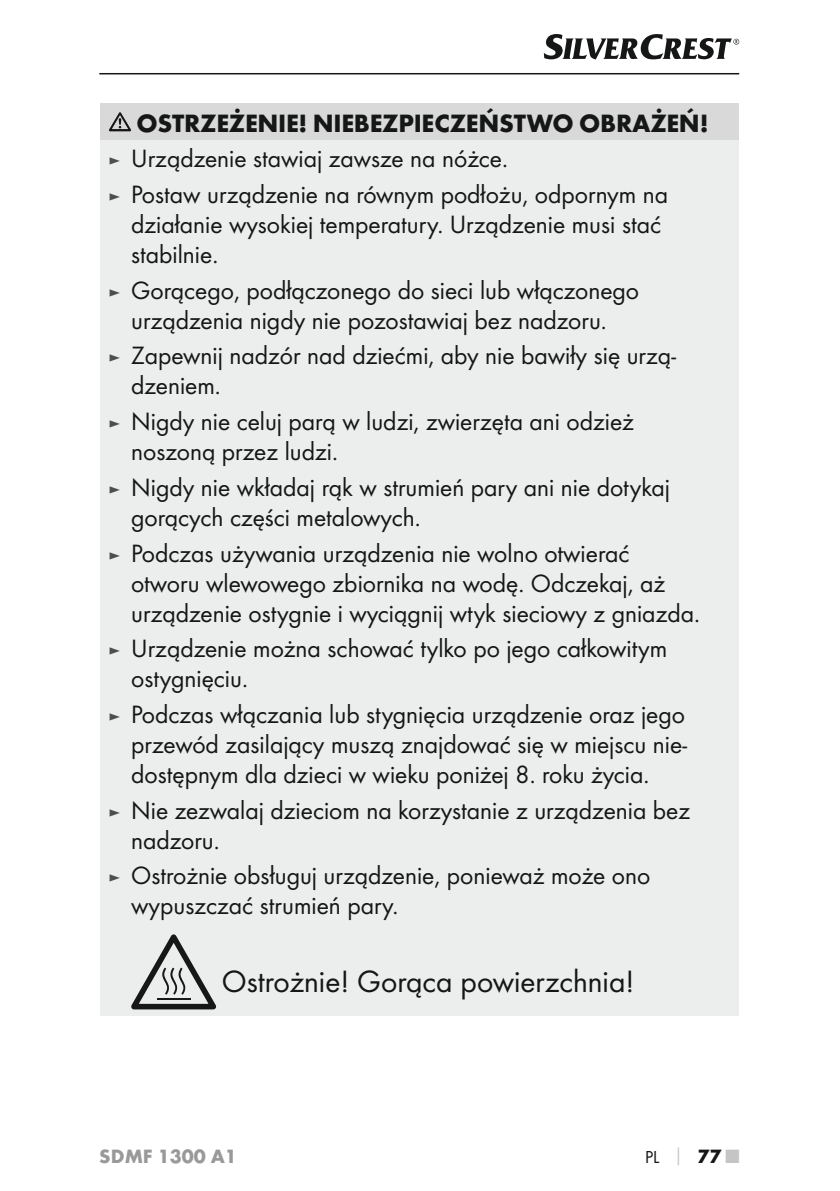
<style>
.page{position:relative;width:840px;height:1191px;background:#fff}
.page>*{position:absolute;margin:0;border:0;box-sizing:border-box;transform-origin:0 0}
.t1{font:32px "Futura Boo";color:#151616}
.t2{font:26px/30px "Futura Boo";color:#151616}
.t3{font:700 26px "Futura";letter-spacing:-.01em;color:#151616}
.t4{font:700 20px "Futura";color:#999}
.t5{font:18px "Futura Boo";color:#151616}
.s1{font-size:18px;color:#4e4e4d}
.s2{font-family:"Futura";font-weight:700;color:#c5c5c5}
.s3{font-family:"Futura";font-weight:700;font-size:20px}
.s4{font-family:"Futura";font-weight:700;font-size:20px;color:#c5c5c5}
</style>
<div class="page">
<hr style="left:99px;top:73px;width:639px;height:1px;background:#151616">
<svg style="left:543px;top:34px;width:195px;height:26px"></svg>
<div style="left:100px;top:103px;width:638px;height:37px;background:#d9d9da"></div>
<div style="left:100px;top:140px;width:638px;height:875px;background:#eceded"></div>
<svg style="left:109px;top:112px;width:22px;height:19px"></svg>
<svg style="left:131px;top:934px;width:85px;height:75px"></svg>
<p class="t3" style="left:136px;top:107px;width:573px">OSTRZEŻENIE! NIEBEZPIECZEŃSTWO OBRAŻEŃ!</p>
<p class="t2" style="left:108px;top:141px;width:560px;line-height:35.6px"><span class="s1">►</span> Urządzenie stawiaj zawsze na nóżce.<br><span class="s1">►</span> Postaw urządzenie na równym podłożu, odpornym na</p>
<p class="t2" style="left:131px;top:209px;width:531px">działanie wysokiej temperatury. Urządzenie musi stać stabilnie.</p>
<p class="t2" style="left:108px;top:275px;width:532px;text-align:center"><span class="s1">►</span> Gorącego, podłączonego do sieci lub włączonego urządzenia nigdy nie pozostawiaj bez nadzoru.</p>
<p class="t2" style="left:131px;top:340px;width:546px;text-indent:-23px"><span class="s1">►</span> Zapewnij nadzór nad dziećmi, aby nie bawiły się urzą&shy;dzeniem.</p>
<p class="t2" style="left:131px;top:406px;width:504px;text-indent:-23px"><span class="s1">►</span> Nigdy nie celuj parą w ludzi, zwierzęta ani odzież noszoną przez ludzi.</p>
<p class="t2" style="left:131px;top:472px;width:540px;text-indent:-23px"><span class="s1">►</span> Nigdy nie wkładaj rąk w strumień pary ani nie dotykaj gorących części metalowych.</p>
<p class="t2" style="left:131px;top:537px;width:566px;text-indent:-23px"><span class="s1">►</span> Podczas używania urządzenia nie wolno otwierać otworu wlewowego zbiornika na wodę. Odczekaj, aż urządzenie ostygnie i wyciągnij wtyk sieciowy z gniazda.</p>
<p class="t2" style="left:131px;top:633px;width:537px;text-indent:-23px"><span class="s1">►</span> Urządzenie można schować tylko po jego całkowitym ostygnięciu.</p>
<p class="t2" style="left:131px;top:699px;width:557px;text-align:justify;text-indent:-23px"><span class="s1">►</span> Podczas włączania lub stygnięcia urządzenie oraz jego przewód zasilający muszą znajdować się w miejscu nie&shy;dostępnym dla dzieci w wieku poniżej 8. roku życia.</p>
<p class="t2" style="left:131px;top:794px;width:560px;text-indent:-23px"><span class="s1">►</span> Nie zezwalaj dzieciom na korzystanie z urządzenia bez nadzoru.</p>
<p class="t2" style="left:131px;top:860px;width:520px;text-indent:-23px"><span class="s1">►</span> Ostrożnie obsługuj urządzenie, ponieważ może ono wypuszczać strumień pary.</p>
<p class="t1" style="left:222px;top:962px;width:414px">Ostrożnie! Gorąca powierzchnia!</p>
<p class="t4" style="left:99px;top:1143px;width:139px">SDMF 1300 A1</p>
<p class="t5" style="left:644px;top:1145px;width:96px">PL <span class="s2">│</span> <span class="s3">77</span> <span class="s4">■</span></p>
</div>
